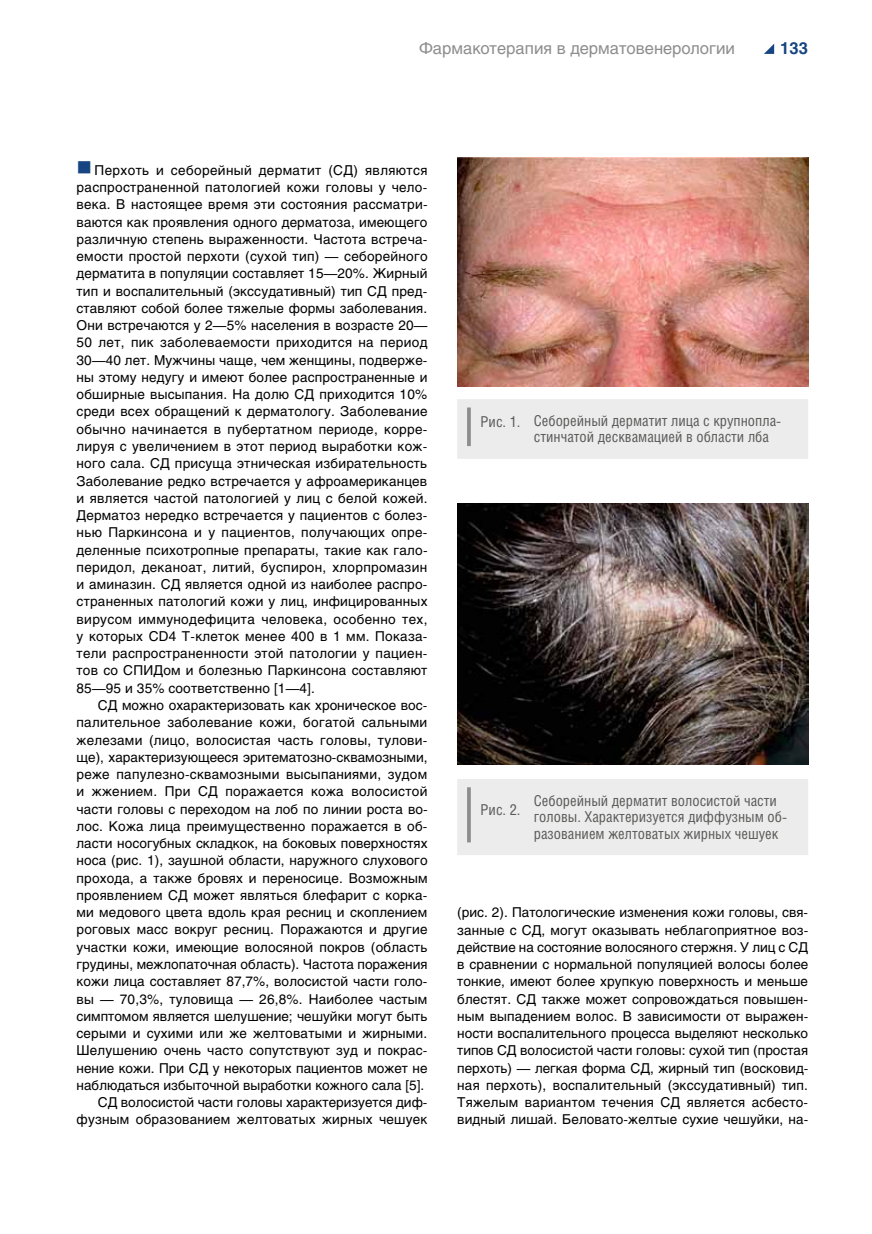
<style>
.page{position:relative;width:872px;height:1234px;background:#fff}
.page>*{position:absolute;margin:0;border:0;box-sizing:border-box;transform-origin:0 0}
.t1{font:16.5px "Helios C";color:#8d8d8d}
.t2{font:700 16.5px "Helios C";color:#164581}
.t3{font:15px/16.5px "Helios Cond C";color:#5a5a59}
.t4{font:13.5px/17.2px "Helios C";letter-spacing:.01em;color:#000;text-align:justify}
</style>
<div class="page">
<svg style="left:764px;top:44px;width:10px;height:10px"></svg>
<img style="left:457px;top:157px;width:351px;height:229px">
<img style="left:457px;top:503px;width:351px;height:261px">
<div style="left:457px;top:399px;width:351px;height:60px;background:#ececec"></div>
<hr style="left:467px;top:407px;width:4px;height:39px;background:#949494">
<div style="left:457px;top:779px;width:351px;height:76px;background:#ececec"></div>
<hr style="left:467px;top:787px;width:4px;height:55px;background:#949494">
<p class="t1" style="left:419px;top:38px;width:317px">Фармакотерапия в дерматовенерологии</p>
<p class="t2" style="left:780px;top:38px;width:29px">133</p>
<p class="t4" style="left:77px;top:161px;width:352px;text-indent:18px">Перхоть и себорейный дерматит (СД) являются распространенной патологией кожи головы у чело&shy;века. В настоящее время эти состояния рассматри&shy;ваются как проявления одного дерматоза, имеющего различную степень выраженности. Частота встреча&shy;емости простой перхоти (сухой тип) — себорейного дерматита в популяции составляет 15—20%. Жирный тип и воспалительный (экссудативный) тип СД пред&shy;ставляют собой более тяжелые формы заболевания.<br>Они встречаются у 2—5% населения в возрасте 20— 50 лет, пик заболеваемости приходится на период 30—40 лет. Мужчины чаще, чем женщины, подверже&shy;ны этому недугу и имеют более распространенные и обширные высыпания. На долю СД приходится 10% среди всех обращений к дерматологу. Заболевание обычно начинается в пубертатном периоде, корре&shy;лируя с увеличением в этот период выработки кож&shy;ного сала. СД присуща этническая избирательность Заболевание редко встречается у афроамериканцев и является частой патологией у лиц с белой кожей.<br>Дерматоз нередко встречается у пациентов с болез&shy;нью Паркинсона и у пациентов, получающих опре&shy;деленные психотропные препараты, такие как гало&shy;перидол, деканоат, литий, буспирон, хлорпромазин и аминазин. СД является одной из наиболее распро&shy;страненных патологий кожи у лиц, инфицированных вирусом иммунодефицита человека, особенно тех, у которых CD4 Т-клеток менее 400 в 1 мм. Показа&shy;тели распространенности этой патологии у пациен&shy;тов со СПИДом и болезнью Паркинсона составляют 85—95 и 35% соответственно [1—4].</p>
<p class="t4" style="left:77px;top:696px;width:352px;text-align:right">СД можно охарактеризовать как хроническое вос&shy;палительное заболевание кожи, богатой сальными железами (лицо, волосистая часть головы, тулови&shy;ще), характеризующееся эритематозно-сквамозными, реже папулезно-сквамозными высыпаниями, зудом и жжением. При СД поражается кожа волосистой части головы с переходом на лоб по линии роста во&shy;лос. Кожа лица преимущественно поражается в об&shy;ласти носогубных складкок, на боковых поверхностях носа (рис. 1), заушной области, наружного слухового прохода, а также бровях и переносице. Возможным проявлением СД может являться блефарит с корка&shy;ми медового цвета вдоль края ресниц и скоплением роговых масс вокруг ресниц. Поражаются и другие участки кожи, имеющие волосяной покров (область грудины, межлопаточная область). Частота поражения кожи лица составляет 87,7%, волосистой части голо&shy;вы — 70,3%, туловища — 26,8%. Наиболее частым симптомом является шелушение; чешуйки могут быть серыми и сухими или же желтоватыми и жирными.<br>Шелушению очень часто сопутствуют зуд и покрас&shy;нение кожи. При СД у некоторых пациентов может не наблюдаться избыточной выработки кожного сала [5].<br>СД волосистой части головы характеризуется диф&shy;фузным образованием желтоватых жирных чешуек</p>
<p class="t3" style="left:534px;top:412px;width:249px;text-indent:-53px">Рис. 1. Себорейный дерматит лица c крупнопла&shy;стинчатой десквамацией в области лба</p>
<p class="t3" style="left:480px;top:801px;width:42px">Рис. 2.</p>
<p class="t3" style="left:534px;top:791px;width:255px">Себорейный дерматит волосистой части головы. Характеризуется диффузным об&shy;разованием желтоватых жирных чешуек</p>
<p class="t4" style="left:457px;top:903px;width:352px">(рис. 2). Патологические изменения кожи головы, свя&shy;занные с СД, могут оказывать неблагоприятное воз&shy;действие на состояние волосяного стержня. У лиц с СД в сравнении с нормальной популяцией волосы более тонкие, имеют более хрупкую поверхность и меньше блестят. СД также может сопровождаться повышен&shy;ным выпадением волос. В зависимости от выражен&shy;ности воспалительного процесса выделяют несколько типов СД волосистой части головы: сухой тип (простая перхоть) — легкая форма СД, жирный тип (восковид&shy;ная перхоть), воспалительный (экссудативный) тип.<br>Тяжелым вариантом течения СД является асбесто&shy;видный лишай. Беловато-желтые сухие чешуйки, на-</p>
</div>
